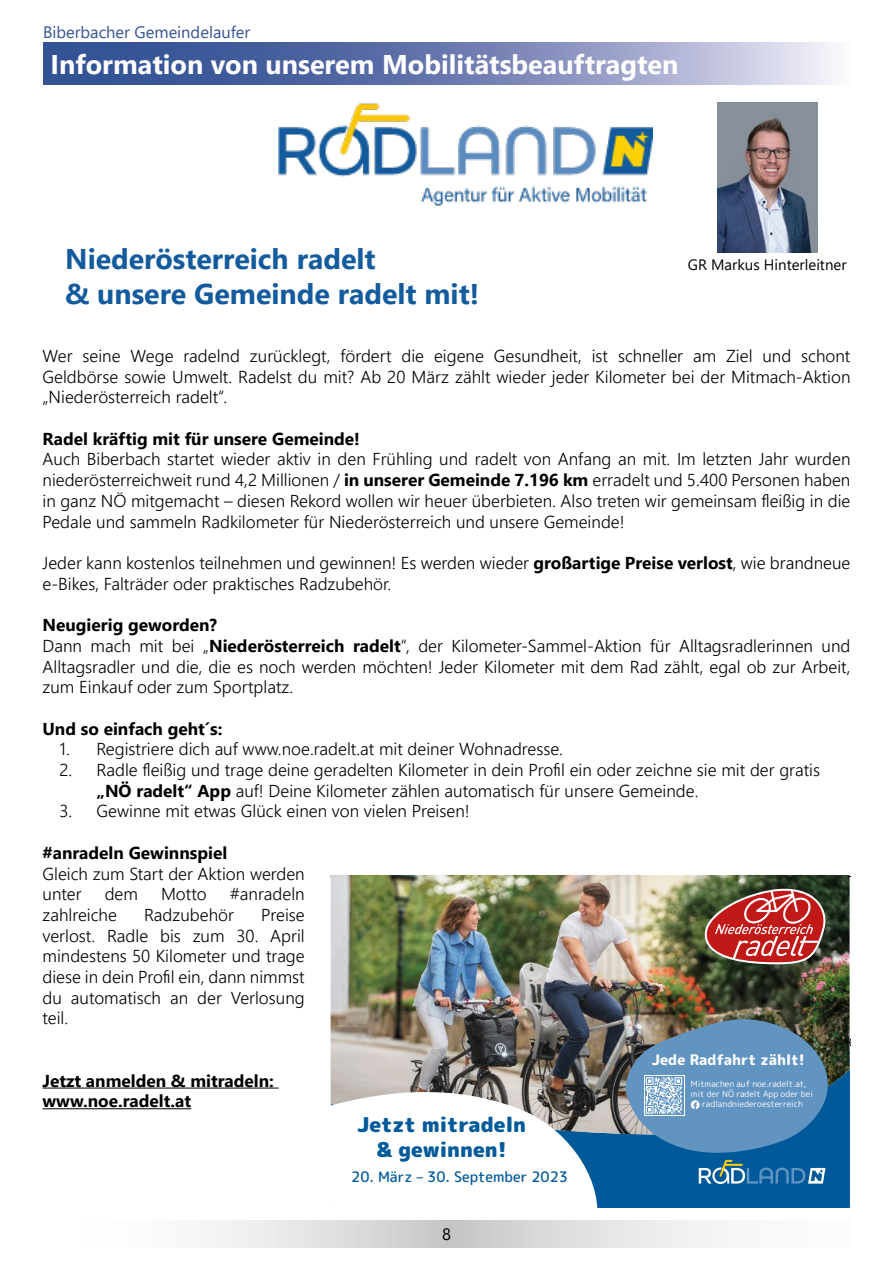
<style>
.page{position:relative;width:893px;height:1263px;background:#fff}
.page>*{position:absolute;margin:0;border:0;box-sizing:border-box;transform-origin:0 0}
.t1{font:700 28.5px/34.2px "Segoe UI";color:#135b9d}
.t2{font:700 27px "Segoe UI";color:#fff}
.t3{font:900 20.4px/24.5px "Rounded Mplus 1 c";color:#005a9a;text-align:center}
.t4{font:300 17.25px/20.7px "Segoe UI";color:#000}
.t5{font:700 17.25px/20.7px "Segoe UI";color:#000}
.t6{font:16.5px "Segoe UI";color:#345394}
.t7{font:16.5px "Segoe UI";color:#000}
.t8{font:15px "Segoe UI";color:#000}
.t9{font:500 14.4px "Rounded Mplus 1 c";color:#005a9a}
.t10{font:800 14.4px "Rounded Mplus 1 c";color:#fff}
.t11{font:8.55px "Rounded Mplus 1 c";color:#fff}
.s1{font-weight:700}
</style>
<div class="page">
<svg style="left:208px;top:1220px;width:513px;height:27px"></svg>
<img style="left:718px;top:102px;width:100px;height:150px">
<hr style="left:43px;top:1087px;width:236px;height:1px;background:#000">
<hr style="left:43px;top:1108px;width:148px;height:1px;background:#000">
<div style="left:331px;top:1051px;width:519px;height:157px;background:#005a9a"></div>
<img style="left:331px;top:875px;width:519px;height:259px">
<svg style="left:704px;top:888px;width:123px;height:76px;background:#ae544d"></svg>
<svg style="left:626px;top:1018px;width:213px;height:166px"></svg>
<svg style="left:331px;top:1084px;width:270px;height:124px;background:#e0e3e4"></svg>
<svg style="left:842px;top:875px;width:9px;height:2px"></svg>
<svg style="left:849px;top:1037px;width:2px;height:10px"></svg>
<img style="left:278px;top:103px;width:375px;height:103px">
<svg style="left:43px;top:43px;width:789px;height:42px;background:#7585b6"></svg>
<p class="t6" style="left:43px;top:16px;width:209px">Biberbacher Gemeindelaufer</p>
<h2 class="t2" style="left:51px;top:39px;width:629px">Information von unserem Mobilitätsbeauftragten</h2>
<h1 class="t1" style="left:65px;top:240px;width:415px">Niederösterreich radelt<br>&amp; unsere Gemeinde radelt mit!</h1>
<p class="t8" style="left:688px;top:250px;width:160px">GR Markus Hinterleitner</p>
<p class="t4" style="left:43px;top:344px;width:809px;text-align:justify">Wer seine Wege radelnd zurücklegt, fördert die eigene Gesundheit, ist schneller am Ziel und schont Geldbörse sowie Umwelt. Radelst du mit? Ab 20 März zählt wieder jeder Kilometer bei der Mitmach-Aktion „Niederösterreich radelt“.</p>
<p class="t5" style="left:43px;top:427px;width:319px">Radel kräftig mit für unsere Gemeinde!</p>
<p class="t4" style="left:43px;top:447px;width:809px;text-align:justify">Auch Biberbach startet wieder aktiv in den Frühling und radelt von Anfang an mit. Im letzten Jahr wurden niederösterreichweit rund 4,2 Millionen / <span class="s1">in unserer Gemeinde 7.196 km</span> erradelt und 5.400 Personen haben in ganz NÖ mitgemacht – diesen Rekord wollen wir heuer überbieten. Also treten wir gemeinsam fleißig in die Pedale und sammeln Radkilometer für Niederösterreich und unsere Gemeinde!</p>
<p class="t4" style="left:43px;top:551px;width:809px">Jeder kann kostenlos teilnehmen und gewinnen! Es werden wieder <span class="s1">großartige Preise verlost</span>, wie brandneue e-Bikes, Falträder oder praktisches Radzubehör.</p>
<p class="t4" style="left:43px;top:613px;width:809px"><span class="s1">Neugierig geworden?<br></span>Dann mach mit bei „<span class="s1">Niederösterreich radelt</span>“, der Kilometer-Sammel-Aktion für Alltagsradlerinnen und Alltagsradler und die, die es noch werden möchten! Jeder Kilometer mit dem Rad zählt, egal ob zur Arbeit, zum Einkauf oder zum Sportplatz.</p>
<p class="t5" style="left:43px;top:717px;width:181px">Und so einfach geht´s:</p>
<p class="t4" style="left:60px;top:737px;width:505px">1. Registriere dich auf www.noe.radelt.at mit deiner Wohnadresse.</p>
<p class="t4" style="left:97px;top:758px;width:725px;text-indent:-37px">2. Radle fleißig und trage deine geradelten Kilometer in dein Profil ein oder zeichne sie mit der gratis <span class="s1">„NÖ radelt“ App</span> auf! Deine Kilometer zählen automatisch für unsere Gemeinde.</p>
<p class="t4" style="left:60px;top:799px;width:412px">3. Gewinne mit etwas Glück einen von vielen Preisen!</p>
<p class="t5" style="left:43px;top:841px;width:186px">#anradeln Gewinnspiel</p>
<p class="t4" style="left:43px;top:861px;width:264px">Gleich zum Start der Aktion werden unter</p>
<p class="t4" style="left:105px;top:882px;width:35px">dem</p>
<p class="t4" style="left:161px;top:882px;width:47px">Motto</p>
<p class="t4" style="left:230px;top:882px;width:77px">#anradeln</p>
<p class="t4" style="left:43px;top:903px;width:76px">zahlreiche</p>
<p class="t4" style="left:144px;top:903px;width:91px">Radzubehör</p>
<p class="t4" style="left:43px;top:903px;width:264px;text-align:justify;text-indent:218px">Preise verlost. Radle bis zum 30. April mindestens 50 Kilometer und trage diese in dein Profil ein, dann nimmst du automatisch an der Verlosung teil.</p>
<p class="t5" style="left:43px;top:1069px;width:233px">Jetzt anmelden &amp; mitradeln: www.noe.radelt.at</p>
<p class="t3" style="left:357px;top:1113px;width:170px">Jetzt mitradeln &amp; gewinnen!</p>
<p class="t9" style="left:351px;top:1167px;width:218px">20. März – 30. September 2023</p>
<p class="t7" style="left:442px;top:1218px;width:10px">8</p>
<p class="t10" style="left:652px;top:1050px;width:155px">Jede Radfahrt zählt!</p>
<p class="t11" style="left:691px;top:1078px;width:117px">Mitmachen auf noe.radelt.at,</p>
<p class="t11" style="left:691px;top:1088px;width:124px">mit der NÖ radelt App oder bei</p>
<p class="t11" style="left:702px;top:1098px;width:102px">radlandniederoesterreich</p>
</div>
